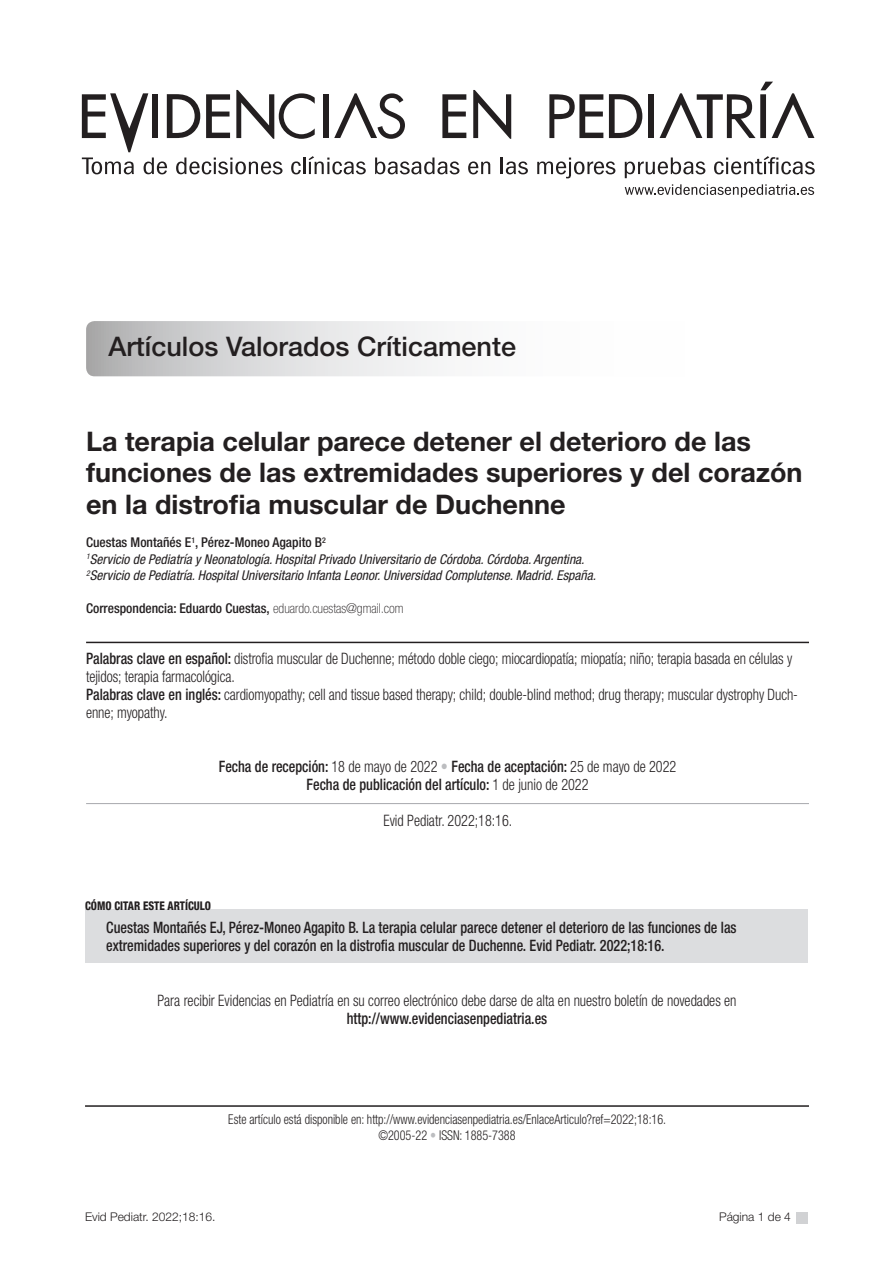
<style>
.page{position:relative;width:893px;height:1263px;background:#fff}
.page>*{position:absolute;margin:0;border:0;box-sizing:border-box;transform-origin:0 0}
.t1{font:700 27px/31.5px "Helvetica Neue LT Std";color:#231f20}
.t2{font:500 27px "Helvetica Neue";color:#231f20}
.t3{font:300 condensed 15.75px/18px "Helvetica Neue LT Std";letter-spacing:-.005em;color:#231f20;scale:.9 1}
.t4{font:500 condensed 15.75px/18px "Helvetica Neue LT Std";color:#231f20;scale:.9 1}
.t5{font:italic condensed 13.5px "Helvetica Neue LT Std";color:#231f20}
.t6{font:300 condensed 13.5px/16.5px "Helvetica Neue LT Std";color:#231f20;text-align:center;scale:.9 1}
.t7{font:500 condensed 13.5px "Helvetica Neue LT Std";color:#231f20}
.t8{font:300 12px "Helvetica Neue";color:#231f20}
.t9{font:800 condensed 12px "Helvetica Neue LT Std";color:#231f20;scale:.9 1}
.s1{font-weight:100}
.s2{font-weight:500}
.s3{font-weight:300}
.s4{font-weight:300;color:#bcbdc0}
.s5{color:#bcbdc0}
</style>
<div class="page">
<div style="left:797px;top:1212px;width:11px;height:11px;background:#d1d2d4"></div>
<svg style="left:537px;top:158px;width:78px;height:20px"></svg>
<svg style="left:625px;top:157px;width:80px;height:21px"></svg>
<svg style="left:714px;top:156px;width:101px;height:18px"></svg>
<svg style="left:625px;top:184px;width:189px;height:13px"></svg>
<svg style="left:549px;top:94px;width:54px;height:44px"></svg>
<div style="left:648px;top:94px;width:6px;height:44px;background:#231f20"></div>
<svg style="left:609px;top:94px;width:33px;height:44px"></svg>
<svg style="left:660px;top:82px;width:154px;height:56px"></svg>
<svg style="left:82px;top:90px;width:446px;height:84px"></svg>
<svg style="left:86px;top:321px;width:723px;height:55px"></svg>
<hr style="left:86px;top:642px;width:723px;height:1px;background:#231f20">
<hr style="left:86px;top:803px;width:723px;height:1px;background:#a8a9ad">
<div style="left:85px;top:909px;width:723px;height:54px;background:#dcdddf"></div>
<hr style="left:85px;top:1105px;width:724px;height:2px;background:#231f20">
<p class="t2" style="left:108px;top:330px;width:409px">Artículos Valorados Críticamente</p>
<p class="t1" style="left:86px;top:425px;width:718px">La terapia celular parece detener el deterioro de las funciones de las extremidades superiores y del corazón en la distrofia muscular de Duchenne</p>
<p class="t7" style="left:86px;top:535px;width:241px">Cuestas Montañés E<sup>1</sup>, Pérez-Moneo Agapito B<sup>2</sup></p>
<p class="t5" style="left:86px;top:551px;width:500px"><sup>1</sup>Servicio de Pediatría y Neonatología. Hospital Privado Universitario de Córdoba. Córdoba. Argentina.</p>
<p class="t5" style="left:86px;top:568px;width:511px"><sup>2</sup>Servicio de Pediatría. Hospital Universitario Infanta Leonor. Universidad Complutense. Madrid. España.</p>
<p class="t7" style="left:86px;top:601px;width:319px">Correspondencia: Eduardo Cuestas, <span class="s1">eduardo.cuestas@gmail.com</span></p>
<p class="t3" style="left:86px;top:650px;width:786px"><span class="s2">Palabras clave en español:</span> distrofia muscular de Duchenne; método doble ciego; miocardiopatía; miopatía; niño; terapia basada en células y tejidos; terapia farmacológica.</p>
<p class="t3" style="left:86px;top:686px;width:792px"><span class="s2">Palabras clave en inglés:</span> cardiomyopathy; cell and tissue based therapy; child; double-blind method; drug therapy; muscular dystrophy Duch&shy;enne; myopathy.</p>
<p class="t4" style="left:219px;top:758px;width:510px">Fecha de recepción: <span class="s3">18 de mayo de 2022</span> <span class="s4">•</span> Fecha de aceptación: <span class="s3">25 de mayo de 2022</span></p>
<p class="t4" style="left:307px;top:776px;width:315px">Fecha de publicación del artículo: <span class="s3">1 de junio de 2022</span></p>
<p class="t3" style="left:383px;top:812px;width:145px">Evid Pediatr. 2022;18:16.</p>
<p class="t9" style="left:85px;top:898px;width:141px">CÓMO CITAR ESTE ARTÍCULO</p>
<p class="t4" style="left:106px;top:918px;width:702px">Cuestas Montañés EJ, Pérez-Moneo Agapito B. La terapia celular parece detener el deterioro de las funciones de las extremidades superiores y del corazón en la distrofia muscular de Duchenne. Evid Pediatr. 2022;18:16.</p>
<p class="t3" style="left:157px;top:991px;width:645px">Para recibir Evidencias en Pediatría en su correo electrónico debe darse de alta en nuestro boletín de novedades en</p>
<p class="t4" style="left:347px;top:1009px;width:224px">http://www.evidenciasenpediatria.es</p>
<p class="t6" style="left:228px;top:1111px;width:488px">Este artículo está disponible en: http://www.evidenciasenpediatria.es/EnlaceArticulo?ref=2022;18:16. ©2005-22 <span class="s5">•</span> ISSN: 1885-7388</p>
<p class="t8" style="left:85px;top:1210px;width:132px">Evid Pediatr. 2022;18:16.</p>
<p class="t8" style="left:719px;top:1210px;width:73px">Página 1 de 4</p>
</div>
